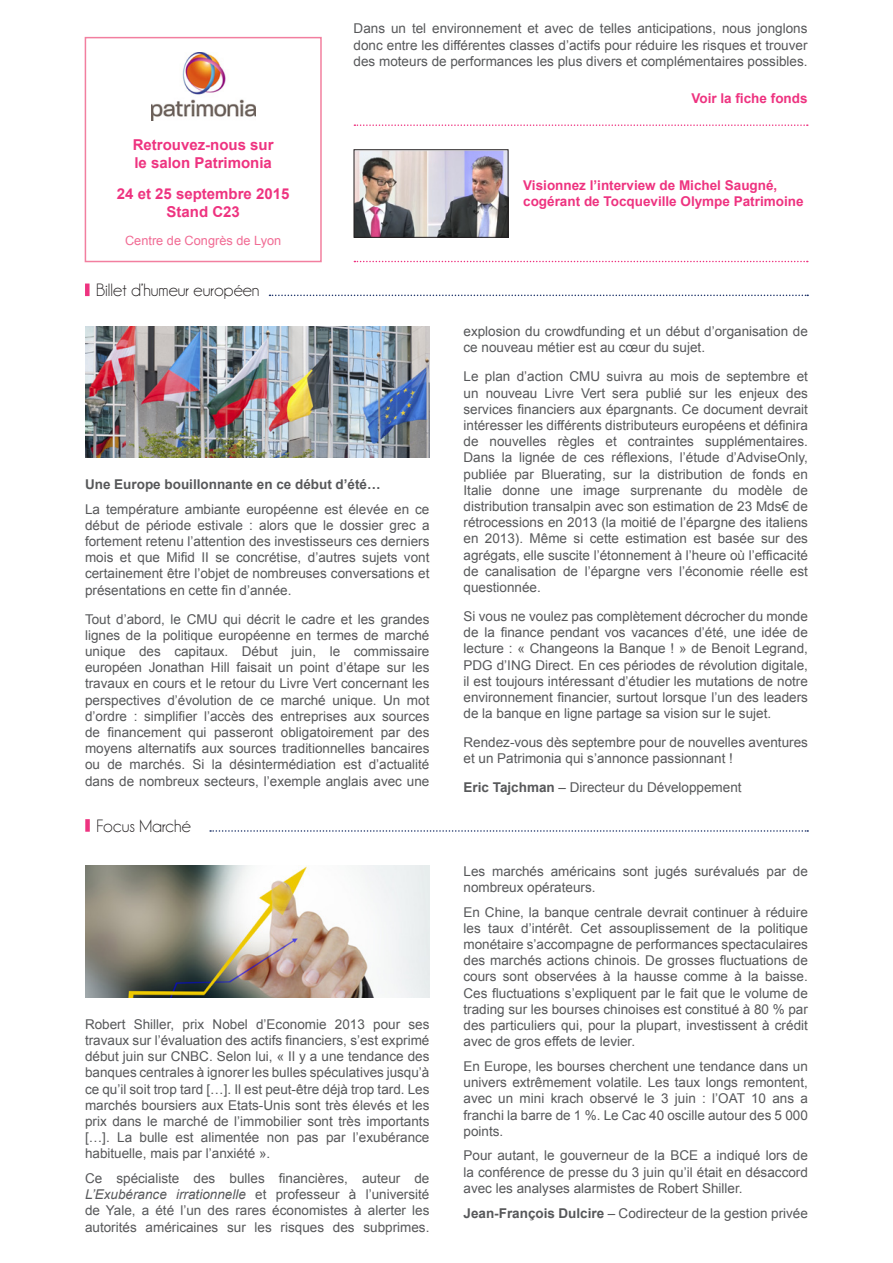
<style>
.page{position:relative;width:893px;height:1263px;background:#fff}
.page>*{position:absolute;margin:0;border:0;box-sizing:border-box;transform-origin:0 0}
.t1{font:18px "Champagne&Limousines";color:#231f20}
.t2{font:700 15px/18px "Arial";color:#ee3380}
.t3{font:13.5px/16.2px "Arial";color:#57585a;text-align:justify}
.t4{font:700 13.5px/16.2px "Arial";color:#ee3380}
.t5{font:700 13.5px "Arial";color:#57585a}
.t6{font:12.75px "Arial";color:#f16b94}
.s1{font-style:italic}
.s2{font-weight:700}
</style>
<div class="page">
<img style="left:356px;top:151px;width:150px;height:85px">
<div style="left:354px;top:149px;width:154px;height:89px;border:1px solid #231f20"></div>
<svg style="left:354px;top:124px;width:454px;height:2px"></svg>
<svg style="left:354px;top:261px;width:454px;height:1px"></svg>
<div style="left:85px;top:37px;width:237px;height:225px;border:2px solid #f27f9f"></div>
<img style="left:151px;top:53px;width:104px;height:67px">
<svg style="left:269px;top:295px;width:539px;height:1px"></svg>
<div style="left:85px;top:283px;width:5px;height:13px;background:#ee3380"></div>
<img style="left:85px;top:326px;width:344px;height:132px">
<svg style="left:210px;top:830px;width:598px;height:2px"></svg>
<div style="left:85px;top:819px;width:5px;height:13px;background:#ee3380"></div>
<img style="left:85px;top:866px;width:344px;height:131px">
<p class="t2" style="left:133px;top:136px;width:142px">Retrouvez-nous sur le salon Patrimonia</p>
<p class="t2" style="left:117px;top:185px;width:174px;text-align:center">24 et 25 septembre 2015<br>Stand C23</p>
<p class="t6" style="left:125px;top:232px;width:158px">Centre de Congrès de Lyon</p>
<p class="t1" style="left:96px;top:280px;width:165px">Billet d’humeur européen</p>
<p class="t3" style="left:354px;top:21px;width:455px">Dans un tel environnement et avec de telles anticipations, nous jonglons donc entre les différentes classes d’actifs pour réduire les risques et trouver des moteurs de performances les plus divers et complémentaires possibles.</p>
<p class="t4" style="left:691px;top:91px;width:118px">Voir la fiche fonds</p>
<p class="t4" style="left:523px;top:178px;width:282px">Visionnez l’interview de Michel Saugné, cogérant de Tocqueville Olympe Patrimoine</p>
<p class="t5" style="left:85px;top:475px;width:297px">Une Europe bouillonnante en ce début d’été…</p>
<p class="t3" style="left:85px;top:501px;width:346px">La température ambiante européenne est élevée en ce début de période estivale : alors que le dossier grec a fortement retenu l’attention des investisseurs ces derniers mois et que Mifid II se concrétise, d’autres sujets vont certainement être l’objet de nombreuses conversations et présentations en cette fin d’année.</p>
<p class="t3" style="left:85px;top:611px;width:346px">Tout d’abord, le CMU qui décrit le cadre et les grandes lignes de la politique européenne en termes de marché unique des capitaux. Début juin, le commissaire européen Jonathan Hill faisait un point d’étape sur les travaux en cours et le retour du Livre Vert concernant les perspectives d’évolution de ce marché unique. Un mot d’ordre : simplifier l’accès des entreprises aux sources de financement qui passeront obligatoirement par des moyens alternatifs aux sources traditionnelles bancaires ou de marchés. Si la désintermédiation est d’actualité dans de nombreux secteurs, l’exemple anglais avec une</p>
<p class="t1" style="left:96px;top:815px;width:96px">Focus Marché</p>
<p class="t3" style="left:85px;top:1016px;width:346px">Robert Shiller, prix Nobel d’Economie 2013 pour ses travaux sur l’évaluation des actifs financiers, s’est exprimé début juin sur CNBC. Selon lui, « Il y a une tendance des banques centrales à ignorer les bulles spéculatives jusqu’à ce qu’il soit trop tard […]. Il est peut-être déjà trop tard. Les marchés boursiers aux Etats-Unis sont très élevés et les prix dans le marché de l’immobilier sont très importants […]. La bulle est alimentée non pas par l’exubérance habituelle, mais par l’anxiété ».</p>
<p class="t3" style="left:85px;top:1170px;width:346px">Ce spécialiste des bulles financières, auteur de <span class="s1">L’Exubérance irrationnelle</span> et professeur à l’université de Yale, a été l’un des rares économistes à alerter les autorités américaines sur les risques des subprimes.</p>
<p class="t3" style="left:463px;top:323px;width:346px">explosion du crowdfunding et un début d’organisation de ce nouveau métier est au cœur du sujet.</p>
<p class="t3" style="left:463px;top:369px;width:346px">Le plan d’action CMU suivra au mois de septembre et un nouveau Livre Vert sera publié sur les enjeux des services financiers aux épargnants. Ce document devrait intéresser les différents distributeurs européens et définira de nouvelles règles et contraintes supplémentaires.<br>Dans la lignée de ces réflexions, l’étude d’AdviseOnly, publiée par Bluerating, sur la distribution de fonds en Italie donne une image surprenante du modèle de distribution transalpin avec son estimation de 23 Mds€ de rétrocessions en 2013 (la moitié de l’épargne des italiens en 2013). Même si cette estimation est basée sur des agrégats, elle suscite l’étonnement à l’heure où l’efficacité de canalisation de l’épargne vers l’économie réelle est questionnée.</p>
<p class="t3" style="left:463px;top:608px;width:346px">Si vous ne voulez pas complètement décrocher du monde de la finance pendant vos vacances d’été, une idée de lecture : « Changeons la Banque ! » de Benoit Legrand, PDG d’ING Direct. En ces périodes de révolution digitale, il est toujours intéressant d’étudier les mutations de notre environnement financier, surtout lorsque l’un des leaders de la banque en ligne partage sa vision sur le sujet.</p>
<p class="t3" style="left:463px;top:734px;width:346px">Rendez-vous dès septembre pour de nouvelles aventures et un Patrimonia qui s’annonce passionnant !</p>
<p class="t3" style="left:463px;top:779px;width:280px"><span class="s2">Eric Tajchman</span> – Directeur du Développement</p>
<p class="t3" style="left:463px;top:863px;width:346px">Les marchés américains sont jugés surévalués par de nombreux opérateurs.</p>
<p class="t3" style="left:463px;top:904px;width:346px">En Chine, la banque centrale devrait continuer à réduire les taux d’intérêt. Cet assouplissement de la politique monétaire s’accompagne de performances spectaculaires des marchés actions chinois. De grosses fluctuations de cours sont observées à la hausse comme à la baisse.<br>Ces fluctuations s’expliquent par le fait que le volume de trading sur les bourses chinoises est constitué à 80 % par des particuliers qui, pour la plupart, investissent à crédit avec de gros effets de levier.</p>
<p class="t3" style="left:463px;top:1058px;width:346px">En Europe, les bourses cherchent une tendance dans un univers extrêmement volatile. Les taux longs remontent, avec un mini krach observé le 3 juin : l’OAT 10 ans a franchi la barre de 1 %. Le Cac 40 oscille autour des 5 000 points.</p>
<p class="t3" style="left:463px;top:1148px;width:346px">Pour autant, le gouverneur de la BCE a indiqué lors de la conférence de presse du 3 juin qu’il était en désaccord avec les analyses alarmistes de Robert Shiller.</p>
<p class="t3" style="left:463px;top:1205px;width:346px"><span class="s2">Jean-François Dulcire</span> – Codirecteur de la gestion privée</p>
</div>
